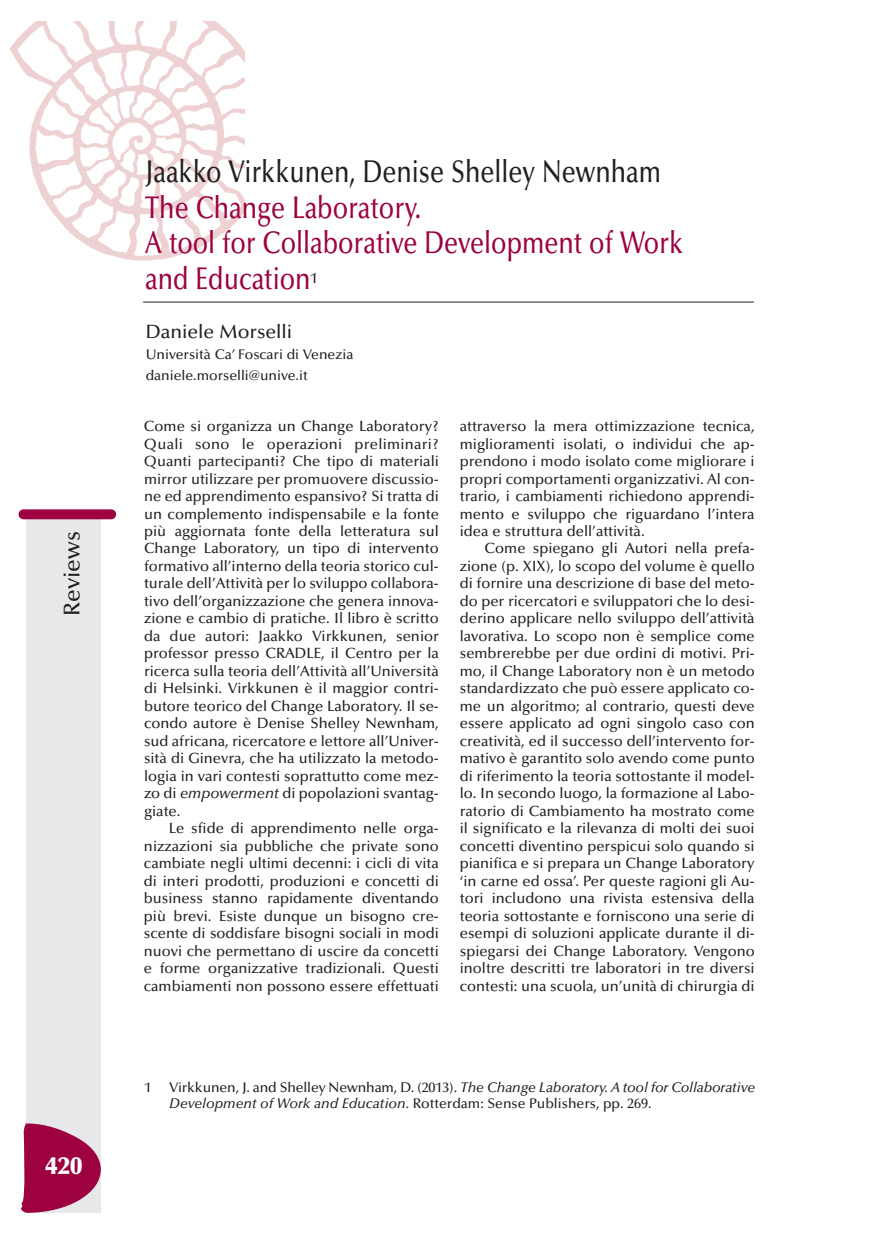
<style>
.page{position:relative;width:869px;height:1241px;background:#fff}
.page>*{position:absolute;margin:0;border:0;box-sizing:border-box;transform-origin:0 0}
.t1{font:500 31.5px/35.5px "Optima";color:#9d0140;scale:.8 1}
.t2{font:500 31.5px "Optima";color:#231f20;scale:.8 1}
.t3{font:900 24.5px "Optima";color:#fff}
.t4{font:500 22.75px "Optima";color:#231f20}
.t5{font:500 19.25px "Optima";color:#231f20}
.t6{font:500 14.88px/17.5px "Optima";color:#231f20;text-align:justify}
.t7{font:500 14px/16.6px "Optima";color:#231f20}
.s1{font-style:italic}
</style>
<div class="page">
<div style="left:27px;top:517px;width:74px;height:695px;background:#e7e8e9"></div>
<div style="left:19px;top:509px;width:97px;height:10px;background:#9d0140;border-radius:5px"></div>
<svg style="left:21px;top:1122px;width:80px;height:90px"></svg>
<img style="left:9px;top:21px;width:235px;height:240px">
<hr style="left:143px;top:301px;width:610px;height:1px;background:#231f20">
<h3 class="t4" style="left:63px;top:616px;width:86px;rotate:-90deg">Reviews</h3>
<h2 class="t3" style="left:45px;top:1155px;width:38px">420</h2>
<h1 class="t2" style="left:145px;top:159px;width:646px">Jaakko Virkkunen, Denise Shelley Newnham</h1>
<h1 class="t1" style="left:145px;top:192px;width:673px">The Change Laboratory.<br>A tool for Collaborative Development of Work and Education<sup>1</sup></h1>
<p class="t5" style="left:146px;top:323px;width:148px">Daniele Morselli</p>
<p class="t7" style="left:146px;top:345px;width:209px;line-height:21px">Università Ca’ Foscari di Venezia daniele.morselli@unive.it</p>
<p class="t6" style="left:144px;top:419px;width:296px">Come si organizza un Change Laboratory?<br>Quali sono le operazioni preliminari?<br>Quanti partecipanti? Che tipo di materiali mirror utilizzare per promuovere discussio&shy;ne ed apprendimento espansivo? Si tratta di un complemento indispensabile e la fonte più aggiornata fonte della letteratura sul Change Laboratory, un tipo di intervento formativo all’interno della teoria storico cul&shy;turale dell’Attività per lo sviluppo collabora&shy;tivo dell’organizzazione che genera innova&shy;zione e cambio di pratiche. Il libro è scritto da due autori: Jaakko Virkkunen, senior professor presso CRADLE, il Centro per la ricerca sulla teoria dell’Attività all’Università di Helsinki. Virkkunen è il maggior contri&shy;butore teorico del Change Laboratory. Il se&shy;condo autore è Denise Shelley Newnham, sud africana, ricercatore e lettore all’Univer&shy;sità di Ginevra, che ha utilizzato la metodo&shy;logia in vari contesti soprattutto come mez&shy;zo di <span class="s1">empowerment</span> di popolazioni svantag&shy;giate.</p>
<p class="t6" style="left:144px;top:820px;width:296px;text-indent:25px">Le sfide di apprendimento nelle orga&shy;nizzazioni sia pubbliche che private sono cambiate negli ultimi decenni: i cicli di vita di interi prodotti, produzioni e concetti di business stanno rapidamente diventando più brevi. Esiste dunque un bisogno cre&shy;scente di soddisfare bisogni sociali in modi nuovi che permettano di uscire da concetti e forme organizzative tradizionali. Questi cambiamenti non possono essere effettuati</p>
<p class="t6" style="left:459px;top:419px;width:296px">attraverso la mera ottimizzazione tecnica, miglioramenti isolati, o individui che ap&shy;prendono i modo isolato come migliorare i propri comportamenti organizzativi. Al con&shy;trario, i cambiamenti richiedono apprendi&shy;mento e sviluppo che riguardano l’intera idea e struttura dell’attività.</p>
<p class="t6" style="left:459px;top:541px;width:296px;text-indent:25px">Come spiegano gli Autori nella prefa&shy;zione (p. XIX), lo scopo del volume è quello di fornire una descrizione di base del meto&shy;do per ricercatori e sviluppatori che lo desi&shy;derino applicare nello sviluppo dell’attività lavorativa. Lo scopo non è semplice come sembrerebbe per due ordini di motivi. Pri&shy;mo, il Change Laboratory non è un metodo standardizzato che può essere applicato co&shy;me un algoritmo; al contrario, questi deve essere applicato ad ogni singolo caso con creatività, ed il successo dell’intervento for&shy;mativo è garantito solo avendo come punto di riferimento la teoria sottostante il model&shy;lo. In secondo luogo, la formazione al Labo&shy;ratorio di Cambiamento ha mostrato come il significato e la rilevanza di molti dei suoi concetti diventino perspicui solo quando si pianifica e si prepara un Change Laboratory ‘in carne ed ossa’. Per queste ragioni gli Au&shy;tori includono una rivista estensiva della teoria sottostante e forniscono una serie di esempi di soluzioni applicate durante il di&shy;spiegarsi dei Change Laboratory. Vengono inoltre descritti tre laboratori in tre diversi contesti: una scuola, un’unità di chirurgia di</p>
<p class="t7" style="left:144px;top:1080px;width:8px">1</p>
<p class="t7" style="left:169px;top:1080px;width:587px">Virkkunen, J. and Shelley Newnham, D. (2013). <span class="s1">The Change Laboratory. A tool for Collaborative<br>Development of Work and Education.</span> Rotterdam: Sense Publishers, pp. 269.</p>
</div>
